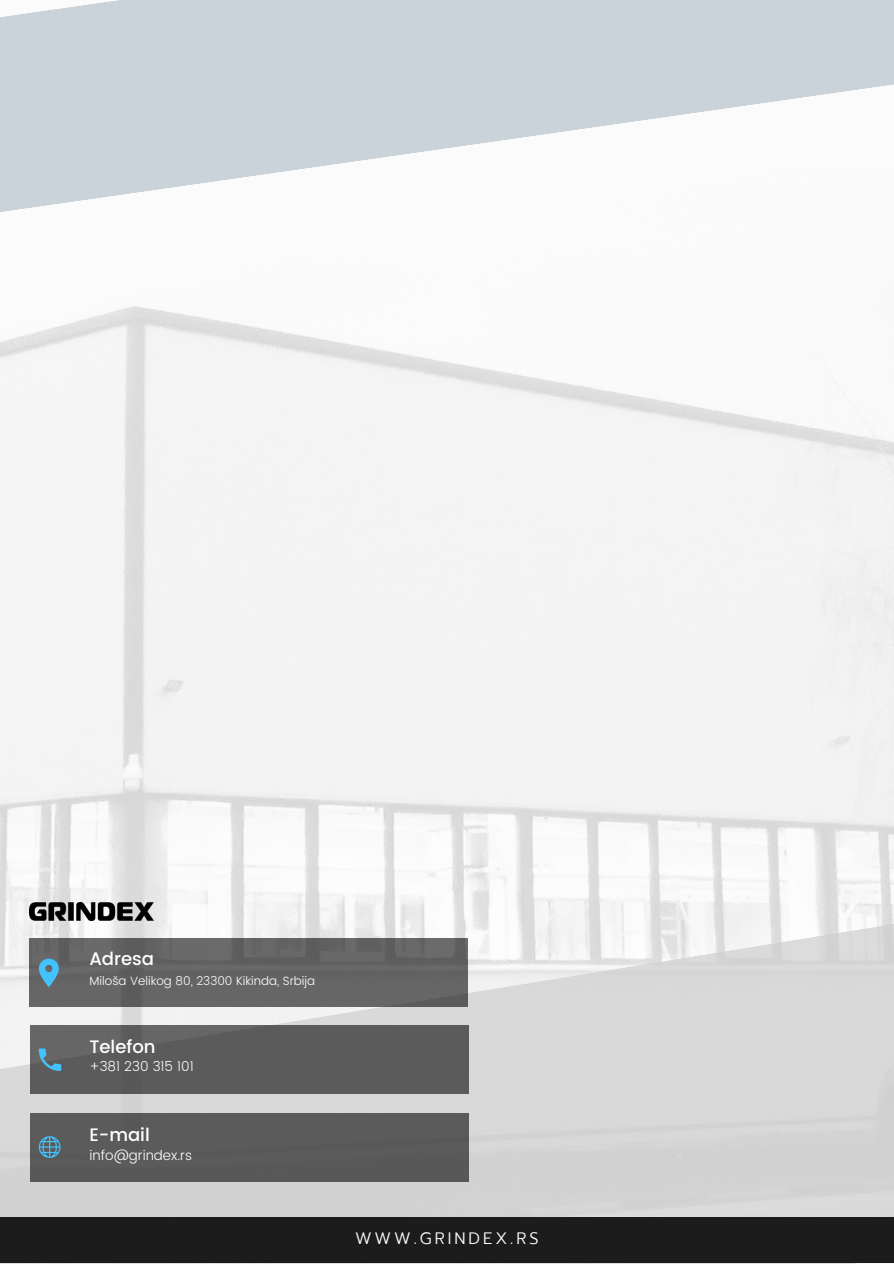
<style>
.page{position:relative;width:894px;height:1264px;background:#fff}
.page>*{position:absolute;margin:0;border:0;box-sizing:border-box;transform-origin:0 0}
.t1{font:500 18px "Poppins";color:#fff}
.t2{font:300 16.5px "Prompt";letter-spacing:.18em;color:#fcfcfc}
.t3{font:300 13.5px "Poppins";color:#fff}
.t4{font:300 12px "Poppins";color:#fff}
</style>
<div class="page">
<img style="left:0;top:306px;width:893px;height:611px">
<svg style="left:0;top:0;width:893px;height:212px;fill:#cad3da"></svg>
<svg style="left:0;top:917px;width:893px;height:300px;background:#dbdbdb"></svg>
<div style="left:0;top:1217px;width:893px;height:46px;background:#1c1c1c"></div>
<div style="left:30px;top:938px;width:438px;height:69px;background:#666"></div>
<svg style="left:39px;top:958px;width:20px;height:28px"></svg>
<div style="left:30px;top:1025px;width:438px;height:69px;background:#5b5b5b"></div>
<svg style="left:39px;top:1048px;width:22px;height:22px"></svg>
<div style="left:30px;top:1112px;width:438px;height:69px;background:#5b5b5b"></div>
<svg style="left:39px;top:1136px;width:21px;height:21px"></svg>
<img style="left:30px;top:902px;width:124px;height:18px">
<h2 class="t1" style="left:89px;top:948px;width:66px">Adresa</h2>
<p class="t4" style="left:89px;top:973px;width:227px">Miloša Velikog 80, 23300 Kikinda, Srbija</p>
<p class="t1" style="left:89px;top:1036px;width:68px">Telefon</p>
<h2 class="t3" style="left:89px;top:1058px;width:106px">+381 230 315 101</h2>
<h3 class="t1" style="left:89px;top:1123px;width:62px">E-mail</h3>
<p class="t3" style="left:89px;top:1147px;width:104px">info@grindex.rs</p>
<p class="t2" style="left:355px;top:1226px;width:185px">WWW.GRINDEX.RS</p>
</div>
